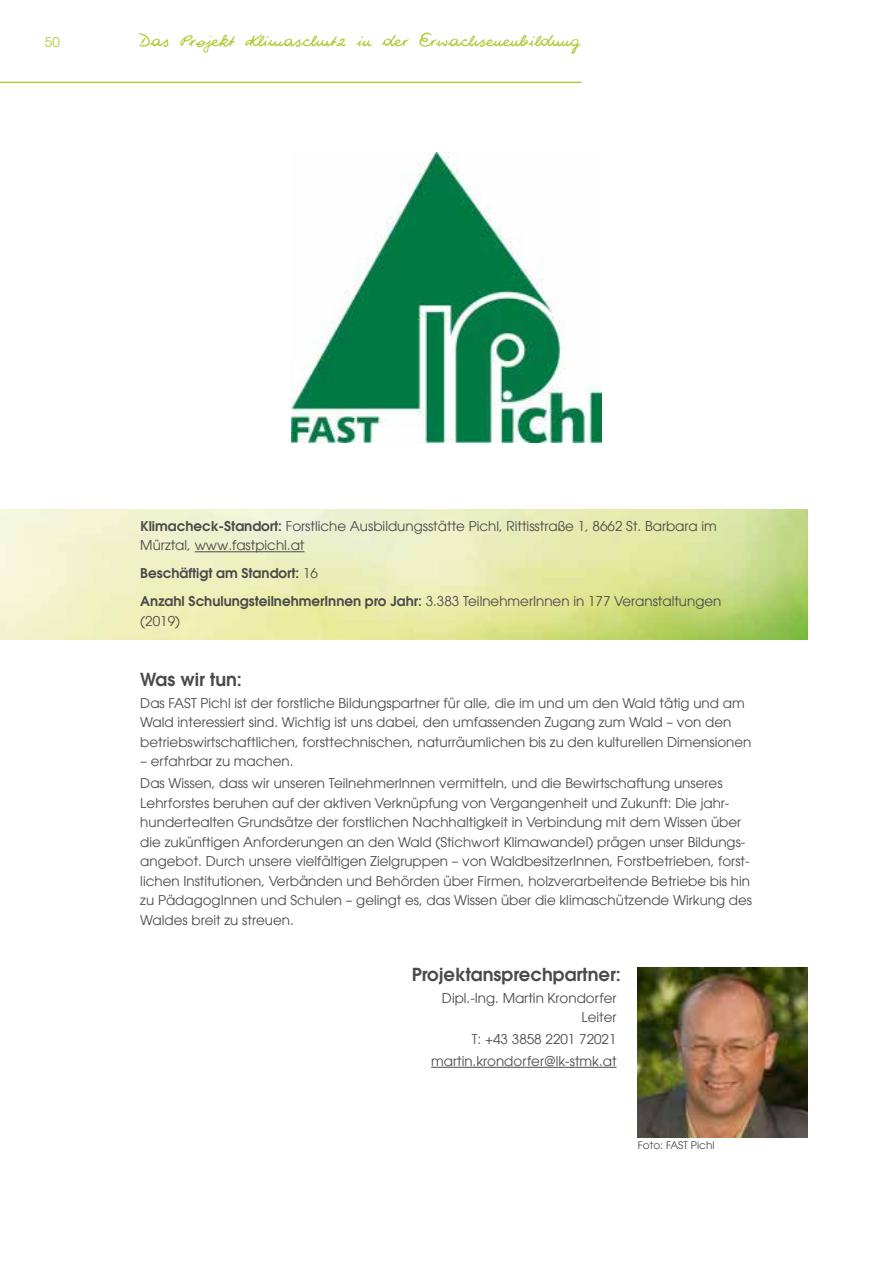
<style>
.page{position:relative;width:893px;height:1263px;background:#fff}
.page>*{position:absolute;margin:0;border:0;box-sizing:border-box;transform-origin:0 0}
.t1{font:21px "WIP Sugar Baby";color:#afcb37}
.t2{font:600 18px "Avant Garde LT";color:#4a4a49}
.t3{font:13.5px/19.5px "Avant Garde LT";color:#4a4a49}
.t4{font:600 13.5px/28px "Avant Garde LT";color:#4a4a49}
.t5{font:13.5px "Avant Garde LT";color:#afcb37}
.t6{font:10.5px "Avant Garde LT";color:#4a4a49}
.s1{font-weight:600}
.s2{font-weight:400}
</style>
<div class="page">
<img style="left:0;top:510px;width:808px;height:129px">
<hr style="left:195px;top:551px;width:109px;height:1px;background:#4a4a49">
<hr style="left:0;top:82px;width:582px;height:1px;background:#afcb37">
<img style="left:291px;top:153px;width:311px;height:289px">
<img style="left:638px;top:967px;width:170px;height:170px">
<hr style="left:431px;top:1067px;width:186px;height:1px;background:#4a4a49">
<p class="t5" style="left:45px;top:34px;width:16px">50</p>
<h1 class="t1" style="left:140px;top:30px;width:441px">Das Projekt Klimaschutz in der Erwachsenenbildung</h1>
<p class="t3" style="left:140px;top:516px;width:578px"><span class="s1">Klimacheck-Standort:</span> Forstliche Ausbildungsstätte Pichl, Rittisstraße 1, 8662 St. Barbara im<br>Mürztal, www.fastpichl.at</p>
<p class="t4" style="left:140px;top:559px;width:583px">Beschäftigt am Standort: <span class="s2">16<br></span>Anzahl SchulungsteilnehmerInnen pro Jahr: <span class="s2">3.383 TeilnehmerInnen in 177 Veranstaltungen</span></p>
<p class="t3" style="left:140px;top:611px;width:41px">(2019)</p>
<h2 class="t2" style="left:140px;top:667px;width:103px">Was wir tun:</h2>
<p class="t3" style="left:140px;top:693px;width:613px">Das FAST Pichl ist der forstliche Bildungspartner für alle, die im und um den Wald tätig und am<br>Wald interessiert sind. Wichtig ist uns dabei, den umfassenden Zugang zum Wald – von den betriebswirtschaftlichen, forsttechnischen, naturräumlichen bis zu den kulturellen Dimensionen</p>
<p class="t3" style="left:140px;top:750px;width:584px;line-height:21.9px">– erfahrbar zu machen.<br>Das Wissen, dass wir unseren TeilnehmerInnen vermitteln, und die Bewirtschaftung unseres</p>
<p class="t3" style="left:140px;top:793px;width:613px">Lehrforstes beruhen auf der aktiven Verknüpfung von Vergangenheit und Zukunft: Die jahr&shy;hundertealten Grundsätze der forstlichen Nachhaltigkeit in Verbindung mit dem Wissen über die zukünftigen Anforderungen an den Wald (Stichwort Klimawandel) prägen unser Bildungs&shy;angebot. Durch unsere vielfältigen Zielgruppen – von WaldbesitzerInnen, Forstbetrieben, forst&shy;lichen Institutionen, Verbänden und Behörden über Firmen, holzverarbeitende Betriebe bis hin zu PädagogInnen und Schulen – gelingt es, das Wissen über die klimaschützende Wirkung des Waldes breit zu streuen.</p>
<h2 class="t2" style="left:412px;top:962px;width:211px">Projektansprechpartner:</h2>
<p class="t3" style="left:442px;top:988px;width:176px;text-align:right">Dipl.-Ing. Martin Krondorfer<br>Leiter</p>
<p class="t3" style="left:431px;top:1028px;width:187px;line-height:21.9px;text-align:right">T: +43 3858 2201 72021 martin.krondorfer@lk-stmk.at</p>
<p class="t6" style="left:638px;top:1139px;width:78px">Foto: FAST Pichl</p>
</div>
